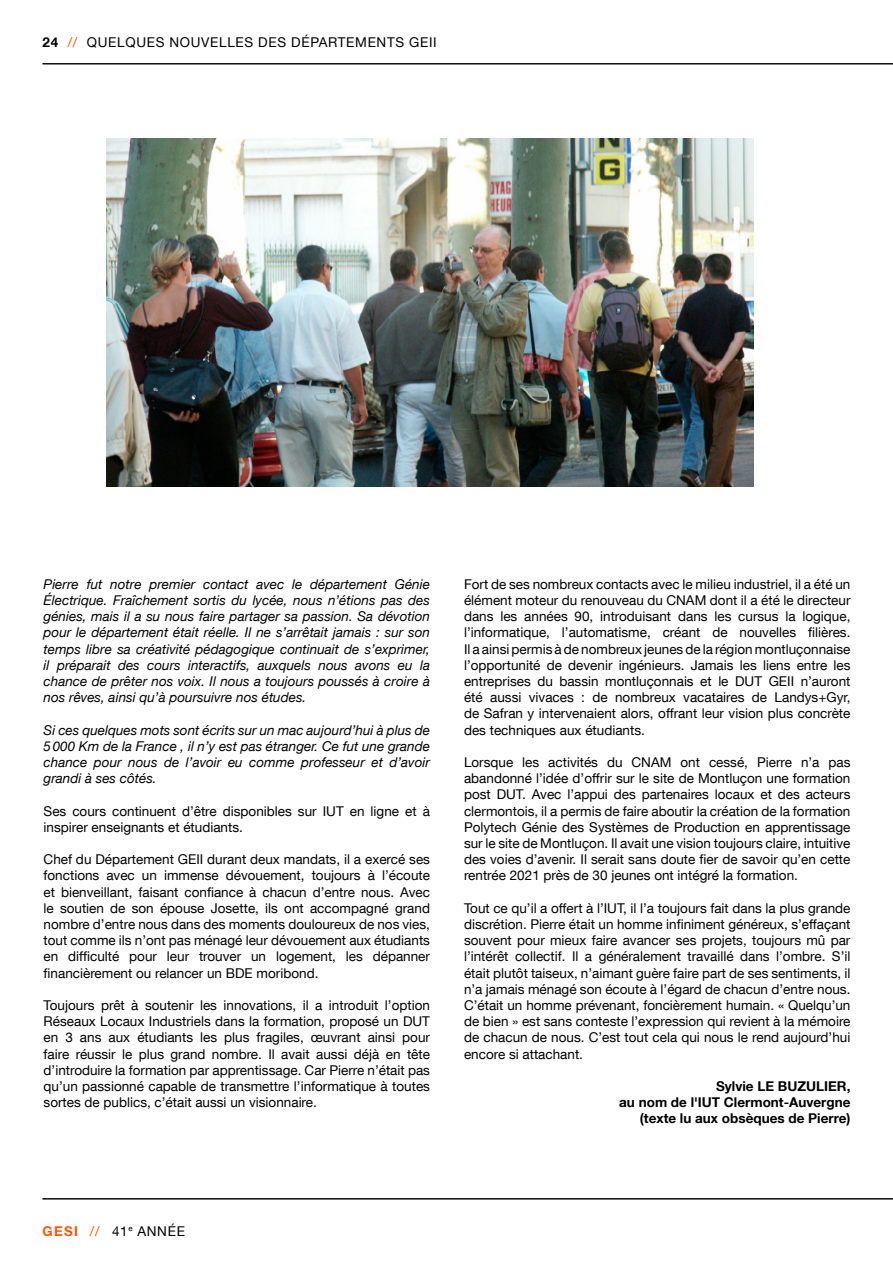
<style>
.page{position:relative;width:893px;height:1263px;background:#fff}
.page>*{position:absolute;margin:0;border:0;box-sizing:border-box;transform-origin:0 0}
.t1{font:13.5px/16.2px "Helvetica Neue LT Com";color:#000;text-align:justify}
.t2{font:italic 13.5px/16.2px "Helvetica Neue LT Com";color:#000;text-align:justify}
.t3{font:700 13.5px/16.2px "Helvetica Neue LT Com";color:#000;text-align:right}
.t4{font:13.5px "Helvetica Neue LT Com";letter-spacing:.05em;color:#000}
.s1{font-weight:700}
.s2{color:#ff5300}
.s3{font-weight:700;color:#ff5300}
</style>
<div class="page">
<hr style="left:43px;top:63px;width:850px;height:1px;background:#000">
<hr style="left:43px;top:1198px;width:850px;height:1px;background:#000">
<img style="left:107px;top:138px;width:646px;height:349px">
<p class="t4" style="left:43px;top:34px;width:396px"><span class="s1">24</span> <span class="s2">//</span> QUELQUES NOUVELLES DES DÉPARTEMENTS GEII</p>
<p class="t2" style="left:44px;top:576px;width:388px">Pierre fut notre premier contact avec le département Génie Électrique. Fraîchement sortis du lycée, nous n’étions pas des génies, mais il a su nous faire partager sa passion. Sa dévotion pour le département était réelle. Il ne s’arrêtait jamais : sur son temps libre sa créativité pédagogique continuait de s’exprimer, il préparait des cours interactifs, auxquels nous avons eu la chance de prêter nos voix. Il nous a toujours poussés à croire à nos rêves, ainsi qu’à poursuivre nos études.</p>
<p class="t2" style="left:44px;top:721px;width:388px">Si ces quelques mots sont écrits sur un mac aujourd’hui à plus de 5000 Km de la France , il n’y est pas étranger. Ce fut une grande chance pour nous de l’avoir eu comme professeur et d’avoir grandi à ses côtés.</p>
<p class="t1" style="left:44px;top:802px;width:388px">Ses cours continuent d’être disponibles sur IUT en ligne et à inspirer enseignants et étudiants.</p>
<p class="t1" style="left:44px;top:851px;width:388px">Chef du Département GEII durant deux mandats, il a exercé ses fonctions avec un immense dévouement, toujours à l’écoute et bienveillant, faisant confiance à chacun d’entre nous. Avec le soutien de son épouse Josette, ils ont accompagné grand nombre d’entre nous dans des moments douloureux de nos vies, tout comme ils n’ont pas ménagé leur dévouement aux étudiants en difficulté pour leur trouver un logement, les dépanner financièrement ou relancer un BDE moribond.</p>
<p class="t1" style="left:44px;top:997px;width:388px">Toujours prêt à soutenir les innovations, il a introduit l’option Réseaux Locaux Industriels dans la formation, proposé un DUT en 3 ans aux étudiants les plus fragiles, œuvrant ainsi pour faire réussir le plus grand nombre. Il avait aussi déjà en tête d’introduire la formation par apprentissage. Car Pierre n’était pas qu’un passionné capable de transmettre l’informatique à toutes sortes de publics, c’était aussi un visionnaire.</p>
<p class="t1" style="left:464px;top:576px;width:388px">Fort de ses nombreux contacts avec le milieu industriel, il a été un élément moteur du renouveau du CNAM dont il a été le directeur dans les années 90, introduisant dans les cursus la logique, l’informatique, l’automatisme, créant de nouvelles filières.<br>Il a ainsi permis à de nombreux jeunes de la région montluçonnaise l’opportunité de devenir ingénieurs. Jamais les liens entre les entreprises du bassin montluçonnais et le DUT GEII n’auront été aussi vivaces : de nombreux vacataires de Landys+Gyr, de Safran y intervenaient alors, offrant leur vision plus concrète des techniques aux étudiants.</p>
<p class="t1" style="left:464px;top:754px;width:388px">Lorsque les activités du CNAM ont cessé, Pierre n’a pas abandonné l’idée d’offrir sur le site de Montluçon une formation post DUT. Avec l’appui des partenaires locaux et des acteurs clermontois, il a permis de faire aboutir la création de la formation Polytech Génie des Systèmes de Production en apprentissage sur le site de Montluçon. Il avait une vision toujours claire, intuitive des voies d’avenir. Il serait sans doute fier de savoir qu’en cette rentrée 2021 près de 30 jeunes ont intégré la formation.</p>
<p class="t1" style="left:464px;top:900px;width:388px">Tout ce qu’il a offert à l’IUT, il l’a toujours fait dans la plus grande discrétion. Pierre était un homme infiniment généreux, s’effaçant souvent pour mieux faire avancer ses projets, toujours mû par l’intérêt collectif. Il a généralement travaillé dans l’ombre. S’il était plutôt taiseux, n’aimant guère faire part de ses sentiments, il n’a jamais ménagé son écoute à l’égard de chacun d’entre nous.<br>C’était un homme prévenant, foncièrement humain. « Quelqu’un de bien » est sans conteste l’expression qui revient à la mémoire de chacun de nous. C’est tout cela qui nous le rend aujourd’hui encore si attachant.</p>
<p class="t3" style="left:619px;top:1078px;width:233px">Sylvie LE BUZULIER,<br>au nom de l'IUT Clermont-Auvergne (texte lu aux obsèques de Pierre)</p>
<p class="t1" style="left:43px;top:1223px;width:144px"><span class="s3">GESI</span> <span class="s2">//</span> 41<sup>e</sup> ANNÉE</p>
</div>
